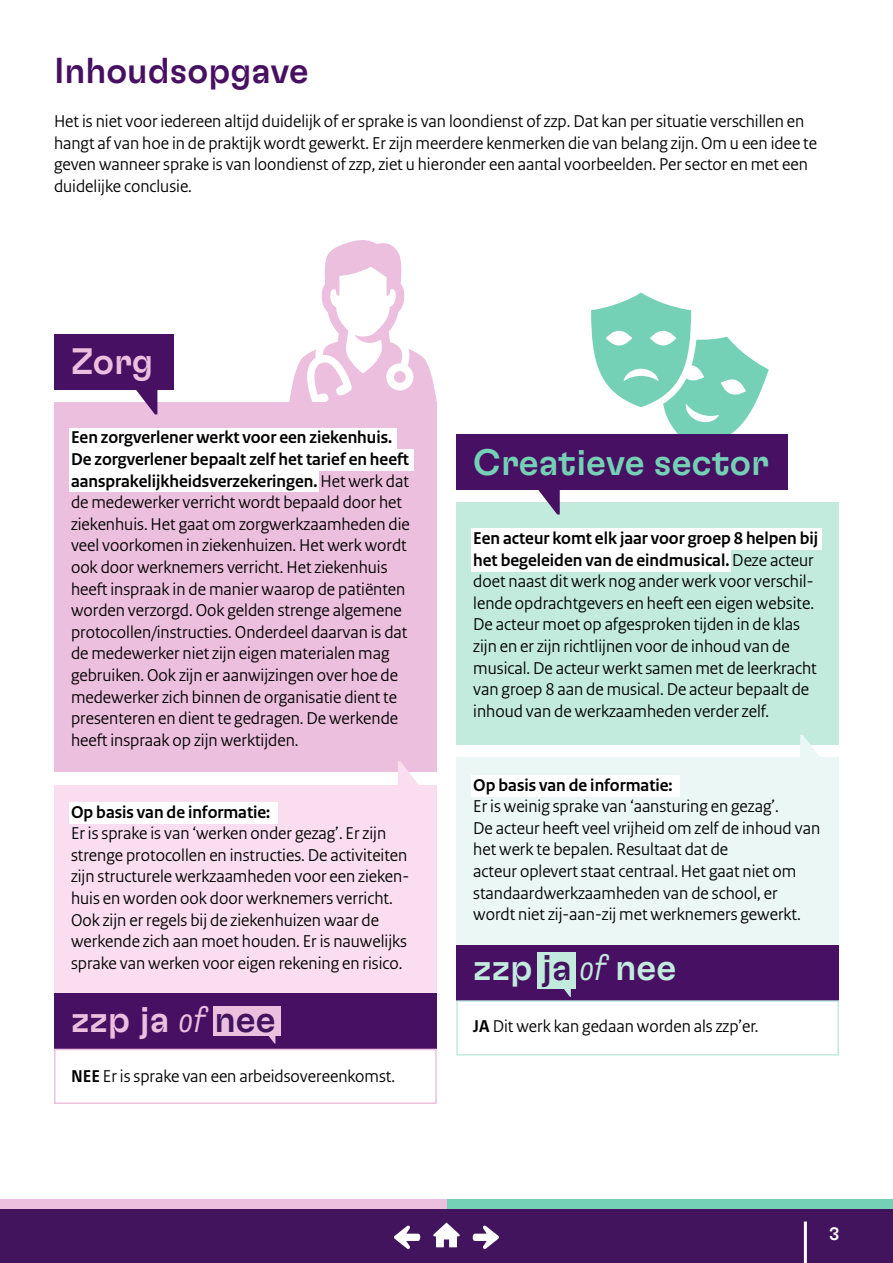
<style>
.page{position:relative;width:893px;height:1263px;background:#fff}
.page>*{position:absolute;margin:0;border:0;box-sizing:border-box;transform-origin:0 0}
.t1{font:500 36.75px "GT Flexa Trial";color:#75d1b5}
.t2{font:500 36.75px "GT Flexa Trial";color:#edbfde}
.t3{font:500 36.75px "GT Flexa Trial";color:#c2ebde}
.t4{font:500 36px "GT Flexa Trial";color:#481063}
.t5{font:18px/21.6px "Rijksoverheid Sans";color:#000}
.t6{font:700 18px "Rijksoverheid Sans";color:#000}
.t7{font:500 18px "GT Flexa Trial";color:#fff}
.s1{font-weight:700}
.s2{font-family:"GT Flexa Trial Cm Lt It";font-weight:400}
.s3{color:#42145e}
</style>
<div class="page">
<div style="left:0;top:1210px;width:893px;height:53px;background:#42145e"></div>
<svg style="left:591px;top:293px;width:178px;height:142px"></svg>
<div style="left:54px;top:334px;width:119px;height:56px;background:#481063"></div>
<div style="left:456px;top:435px;width:332px;height:55px;background:#481063"></div>
<div style="left:54px;top:785px;width:383px;height:208px;background:#fadef0"></div>
<div style="left:456px;top:758px;width:383px;height:187px;background:#ebf7f5"></div>
<div style="left:54px;top:993px;width:383px;height:56px;background:#481063"></div>
<div style="left:456px;top:945px;width:383px;height:55px;background:#481063"></div>
<div style="left:54px;top:402px;width:383px;height:370px;background:#edbfde"></div>
<div style="left:456px;top:503px;width:383px;height:242px;background:#c2ebde"></div>
<div style="left:54px;top:1049px;width:383px;height:55px;border:2px solid #edbfde"></div>
<div style="left:456px;top:1000px;width:383px;height:55px;border:2px solid #c2ebde"></div>
<svg style="left:136px;top:390px;width:21px;height:24px"></svg>
<svg style="left:538px;top:490px;width:22px;height:24px"></svg>
<div style="left:69px;top:802px;width:209px;height:22px;background:#fff"></div>
<div style="left:472px;top:775px;width:208px;height:22px;background:#fff"></div>
<div style="left:69px;top:428px;width:328px;height:21px;background:#fff"></div>
<div style="left:472px;top:529px;width:350px;height:21px;background:#fff"></div>
<div style="left:69px;top:449px;width:345px;height:22px;background:#fff"></div>
<div style="left:472px;top:550px;width:259px;height:21px;background:#fff"></div>
<div style="left:69px;top:471px;width:250px;height:21px;background:#fff"></div>
<svg style="left:398px;top:761px;width:21px;height:24px"></svg>
<svg style="left:800px;top:735px;width:22px;height:23px"></svg>
<div style="left:213px;top:1006px;width:67px;height:30px;background:#edbfde"></div>
<svg style="left:269px;top:1036px;width:6px;height:7px"></svg>
<div style="left:537px;top:952px;width:39px;height:37px;background:#c2ebde"></div>
<svg style="left:564px;top:989px;width:7px;height:8px"></svg>
<svg style="left:289px;top:240px;width:148px;height:162px"></svg>
<div style="left:394px;top:371px;width:12px;height:12px;background:#edbfde;border-radius:50%"></div>
<hr style="left:804px;top:1221px;width:3px;height:42px;background:#fff">
<svg style="left:473px;top:1225px;width:26px;height:24px"></svg>
<svg style="left:394px;top:1225px;width:26px;height:24px"></svg>
<svg style="left:433px;top:1223px;width:27px;height:24px"></svg>
<div style="left:446px;top:1199px;width:447px;height:10px;background:#75d1b5"></div>
<div style="left:0;top:1199px;width:446px;height:10px;background:#edbfde"></div>
<h2 class="t4" style="left:54px;top:57px;width:256px">Inhoudsopgave</h2>
<p class="t5" style="left:54px;top:110px;width:765px">Het is niet voor iedereen altijd duidelijk of er sprake is van loondienst of zzp. Dat kan per situatie verschillen en hangt af van hoe in de praktijk wordt gewerkt. Er zijn meerdere kenmerken die van belang zijn. Om u een idee te geven wanneer sprake is van loondienst of zzp, ziet u hieronder een aantal voorbeelden. Per sector en met een duidelijke conclusie.</p>
<h1 class="t2" style="left:71px;top:348px;width:84px">Zorg</h1>
<p class="t5" style="left:71px;top:427px;width:340px"><span class="s1">Een zorgverlener werkt voor een ziekenhuis.<br>De zorgverlener bepaalt zelf het tarief en heeft aansprakelijkheidsverzekeringen.</span> Het werk dat de medewerker verricht wordt bepaald door het ziekenhuis. Het gaat om zorgwerkzaamheden die veel voorkomen in ziekenhuizen. Het werk wordt ook door werknemers verricht. Het ziekenhuis heeft inspraak in de manier waarop de patiënten worden verzorgd. Ook gelden strenge algemene protocollen/instructies. Onderdeel daarvan is dat de medewerker niet zijn eigen materialen mag gebruiken. Ook zijn er aanwijzingen over hoe de medewerker zich binnen de organisatie dient te presenteren en dient te gedragen. De werkende heeft inspraak op zijn werktijden.</p>
<p class="t6" style="left:71px;top:802px;width:201px">Op basis van de informatie:</p>
<p class="t5" style="left:71px;top:823px;width:340px">Er is sprake is van ‘werken onder gezag’. Er zijn strenge protocollen en instructies. De activiteiten zijn structurele werkzaamheden voor een zieken&shy;huis en worden ook door werknemers verricht.<br>Ook zijn er regels bij de ziekenhuizen waar de werkende zich aan moet houden. Er is nauwelijks sprake van werken voor eigen rekening en risico.</p>
<h1 class="t2" style="left:71px;top:1005px;width:206px">zzp ja <span class="s2">of</span> <span class="s3">nee</span></h1>
<p class="t5" style="left:71px;top:1066px;width:325px"><span class="s1">NEE</span> Er is sprake van een arbeidsovereenkomst.</p>
<h1 class="t1" style="left:473px;top:448px;width:297px">Creatieve sector</h1>
<p class="t5" style="left:473px;top:527px;width:346px"><span class="s1">Een acteur komt elk jaar voor groep 8 helpen bij het begeleiden van de eindmusical.</span> Deze acteur doet naast dit werk nog ander werk voor verschil&shy;lende opdrachtgevers en heeft een eigen website.<br>De acteur moet op afgesproken tijden in de klas zijn en er zijn richtlijnen voor de inhoud van de musical. De acteur werkt samen met de leerkracht van groep 8 aan de musical. De acteur bepaalt de inhoud van de werkzaamheden verder zelf.</p>
<p class="t6" style="left:473px;top:774px;width:201px">Op basis van de informatie:</p>
<p class="t5" style="left:473px;top:796px;width:348px">Er is weinig sprake van ‘aansturing en gezag’.<br>De acteur heeft veel vrijheid om zelf de inhoud van het werk te bepalen. Resultaat dat de<br>acteur oplevert staat centraal. Het gaat niet om standaardwerkzaamheden van de school, er wordt niet zij-aan-zij met werknemers gewerkt.</p>
<h1 class="t3" style="left:473px;top:953px;width:205px">zzp <span class="s3">ja</span> <span class="s2">of</span> nee</h1>
<p class="t5" style="left:473px;top:1016px;width:287px"><span class="s1">JA</span> Dit werk kan gedaan worden als zzp’er.</p>
<p class="t7" style="left:829px;top:1227px;width:11px">3</p>
</div>
